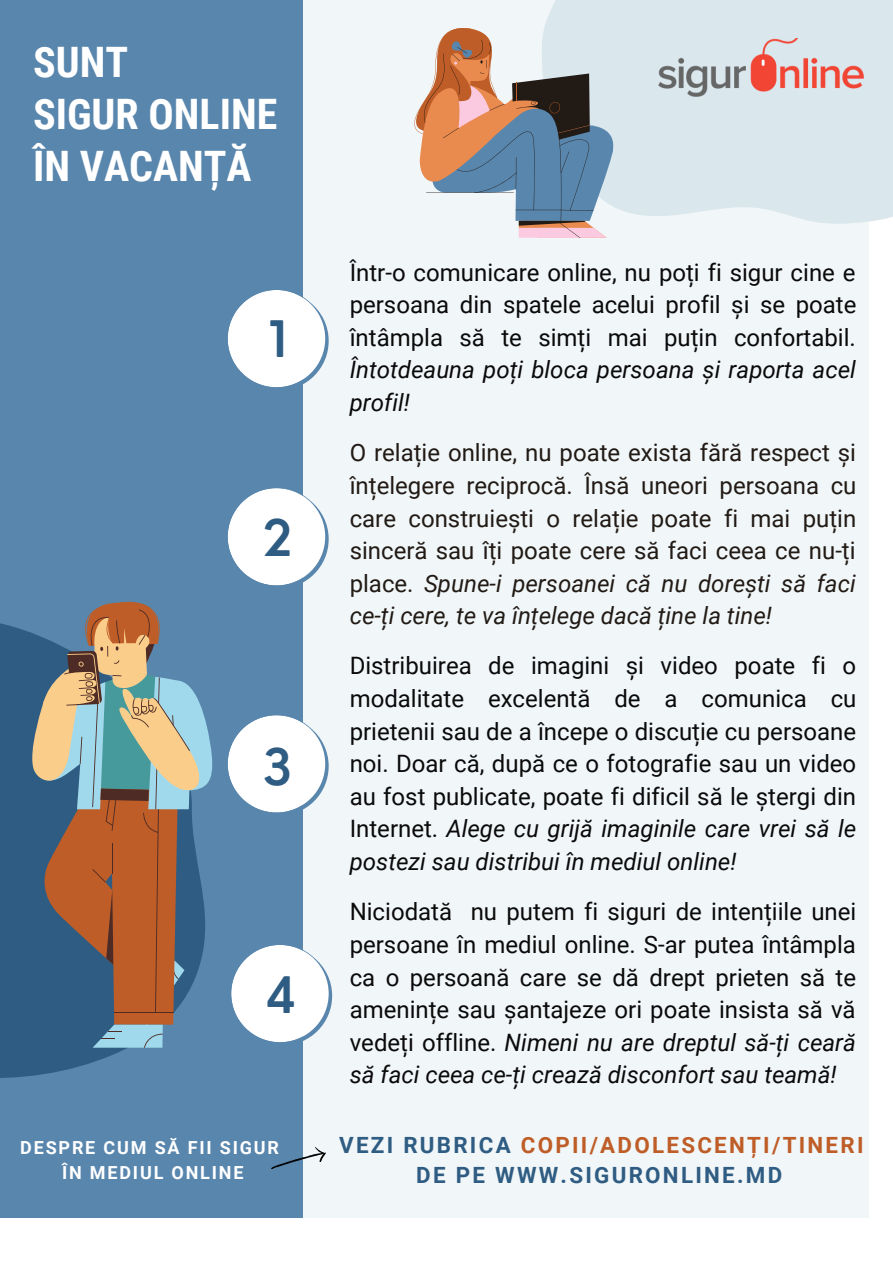
<style>
.page{position:relative;width:893px;height:1264px;background:#fff}
.page>*{position:absolute;margin:0;border:0;box-sizing:border-box;transform-origin:0 0}
.t1{font:600 49.05px "Nourd";color:#2f5c82}
.t2{font:700 42px "Roboto Condensed";color:#fff}
.t3{font:24px/32.5px "Roboto";color:#0a0a0a;text-align:justify}
.t4{font:24px/32.5px "Roboto";color:#211a15;text-align:justify}
.t5{font:700 22.35px "Roboto";letter-spacing:.1em;color:#be5d27}
.t6{font:700 22.35px "Roboto";letter-spacing:.1em;color:#2f5c82}
.t7{font:700 18px "Roboto";letter-spacing:.1em;color:#fff}
.s1{font-style:italic}
.s2{color:#2f5c82}
</style>
<div class="page">
<div style="left:105px;top:0;width:763px;height:1217px;background:#f1f6f8"></div>
<div style="left:0;top:0;width:302px;height:1217px;background:#5986ad"></div>
<svg style="left:545px;top:0;width:347px;height:243px;fill:#dae7ed"></svg>
<svg style="left:227px;top:289px;width:102px;height:101px"></svg>
<svg style="left:227px;top:487px;width:102px;height:101px"></svg>
<svg style="left:227px;top:714px;width:102px;height:101px"></svg>
<svg style="left:231px;top:944px;width:101px;height:101px"></svg>
<svg style="left:0;top:623px;width:163px;height:455px;background:#356288"></svg>
<svg style="left:27px;top:601px;width:185px;height:446px;background:#817d79"></svg>
<svg style="left:414px;top:25px;width:200px;height:213px"></svg>
<svg style="left:457px;top:47px;width:10px;height:6px"></svg>
<img style="left:639px;top:39px;width:245px;height:74px">
<svg style="left:271px;top:1143px;width:55px;height:27px"></svg>
<p class="t2" style="left:33px;top:38px;width:97px">SUNT</p>
<p class="t2" style="left:33px;top:90px;width:246px">SIGUR ONLINE</p>
<p class="t2" style="left:33px;top:142px;width:220px">ÎN VACANȚĂ</p>
<p class="t1" style="left:268px;top:308px;width:20px">1</p>
<p class="t1" style="left:262px;top:507px;width:32px">2</p>
<p class="t1" style="left:262px;top:735px;width:32px">3</p>
<p class="t1" style="left:265px;top:963px;width:32px">4</p>
<p class="t7" style="left:20px;top:1137px;width:260px">DESPRE CUM SĂ FII SIGUR</p>
<p class="t7" style="left:62px;top:1161px;width:183px">ÎN MEDIUL ONLINE</p>
<p class="t3" style="left:349px;top:256px;width:508px">Într-o comunicare online, nu poți fi sigur cine e persoana din spatele acelui profil și se poate întâmpla să te simți mai puțin confortabil.<br><span class="s1">Întotdeauna poți bloca persoana și raporta acel profil!</span></p>
<p class="t4" style="left:349px;top:437px;width:508px">O relație online, nu poate exista fără respect și înțelegere reciprocă. Însă uneori persoana cu care construiești o relație poate fi mai puțin sinceră sau îți poate cere să faci ceea ce nu-ți place. <span class="s1">Spune-i persoanei că nu dorești să faci ce-ți cere, te va înțelege dacă ține la tine!</span></p>
<p class="t3" style="left:349px;top:650px;width:508px">Distribuirea de imagini și video poate fi o modalitate excelentă de a comunica cu prietenii sau de a începe o discuție cu persoane noi. Doar că, după ce o fotografie sau un video au fost publicate, poate fi dificil să le ștergi din Internet. <span class="s1">Alege cu grijă imaginile care vrei să le postezi sau distribui în mediul online!</span></p>
<p class="t3" style="left:349px;top:895px;width:508px">Niciodată nu putem fi siguri de intențiile unei persoane în mediul online. S-ar putea întâmpla ca o persoană care se dă drept prieten să te amenințe sau șantajeze ori poate insista să vă vedeți offline. <span class="s1">Nimeni nu are dreptul să-ți ceară să faci ceea ce-ți crează disconfort sau teamă!</span></p>
<p class="t5" style="left:339px;top:1131px;width:525px"><span class="s2">VEZI RUBRICA</span> COPII/ADOLESCENȚI/TINERI</p>
<p class="t6" style="left:416px;top:1162px;width:367px">DE PE WWW.SIGURONLINE.MD</p>
</div>
